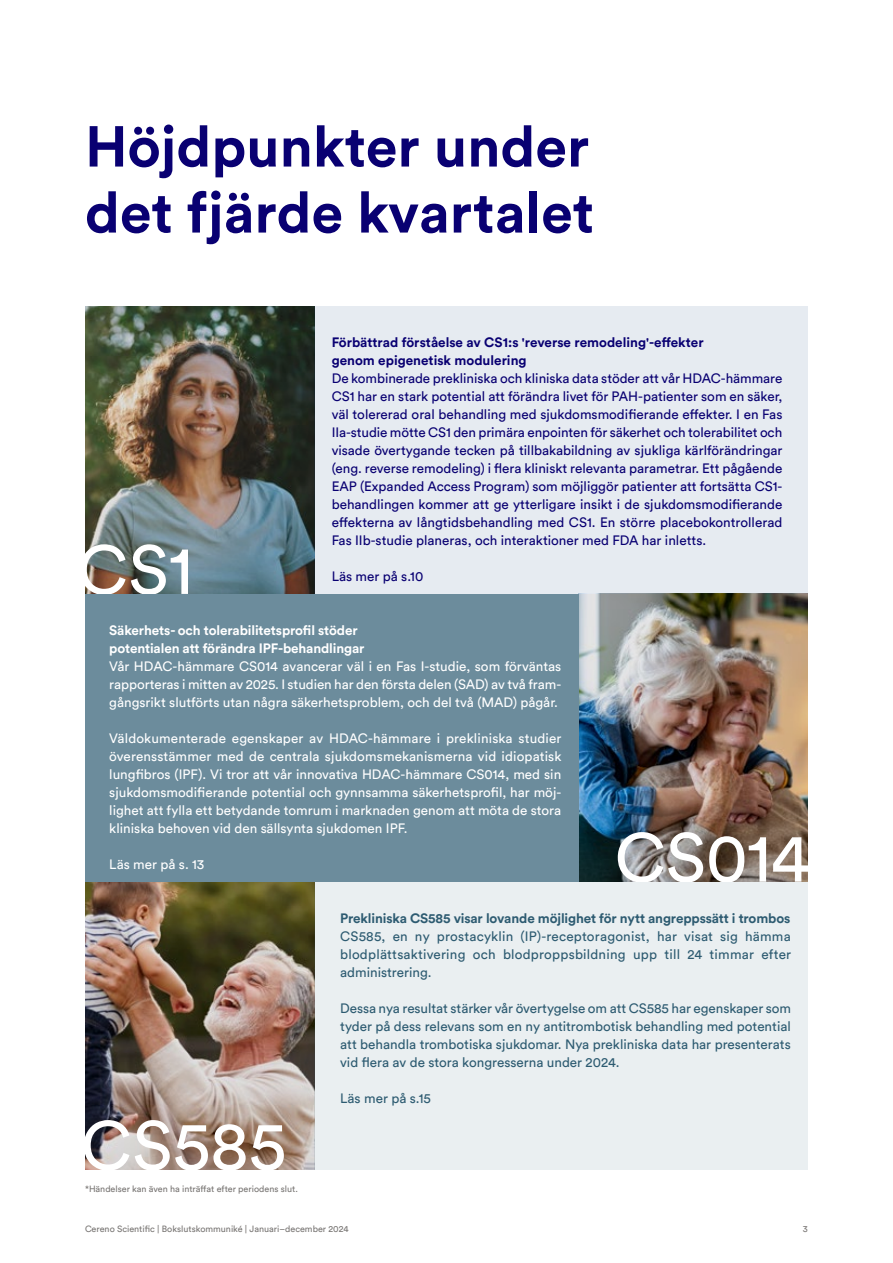
<style>
.page{position:relative;width:893px;height:1263px;background:#fff}
.page>*{position:absolute;margin:0;border:0;box-sizing:border-box;transform-origin:0 0}
.t1{font:68.55px "Circular Std";color:#fff}
.H1_1{font:700 57px/66px "Circular Std";color:#090072}
.t2{font:13.5px/18px "Circular Std";color:#090072;text-align:justify}
.t3{font:13.5px/18px "Circular Std";color:#fff;text-align:justify}
.t4{font:13.5px/18px "Circular Std";color:#2d5b71;text-align:justify}
.t5{font:700 13.5px/18px "Circular Std";color:#090072}
.t6{font:700 13.5px/18px "Circular Std";letter-spacing:-.01em;color:#fff}
.t7{font:700 13.5px "Circular Std";letter-spacing:-.01em;color:#2d5b71}
.Fotnot{font:9px "Circular Std";color:#787573}
</style>
<div class="page">
<img style="left:85px;top:306px;width:230px;height:288px">
<img style="left:578px;top:594px;width:230px;height:288px">
<img style="left:85px;top:882px;width:230px;height:287px">
<div style="left:315px;top:306px;width:493px;height:288px;background:#e6ebf1"></div>
<div style="left:85px;top:594px;width:493px;height:288px;background:#6c8c9c"></div>
<div style="left:315px;top:882px;width:493px;height:287px;background:#eaeff1"></div>
<p class="H1_1" style="left:85px;top:112px;width:510px">Höjdpunkter under det fjärde kvartalet</p>
<p class="t1" style="left:77px;top:528px;width:118px">CS1</p>
<h3 class="t5" style="left:332px;top:333px;width:373px">Förbättrad förståelse av CS1:s 'reverse remodeling'-effekter genom epigenetisk modulering</h3>
<p class="t2" style="left:332px;top:369px;width:452px">De kombinerade prekliniska och kliniska data stöder att vår HDAC-hämmare CS1 har en stark potential att förändra livet för PAH-patienter som en säker, väl tolererad oral behandling med sjukdomsmodifierande effekter. I en Fas IIa-studie mötte CS1 den primära enpointen för säkerhet och tolerabilitet och visade övertygande tecken på tillbakabildning av sjukliga kärlförändringar (eng. reverse remodeling) i flera kliniskt relevanta parametrar. Ett pågående EAP (Expanded Access Program) som möjliggör patienter att fortsätta CS1- behandlingen kommer att ge ytterligare insikt i de sjukdomsmodifierande effekterna av långtidsbehandling med CS1. En större placebokontrollerad Fas IIb-studie planeras, och interaktioner med FDA har inletts.</p>
<p class="t2" style="left:332px;top:567px;width:93px">Läs mer på s.10</p>
<h3 class="t6" style="left:109px;top:621px;width:257px">Säkerhets- och tolerabilitetsprofil stöder potentialen att förändra IPF-behandlingar</h3>
<p class="t3" style="left:109px;top:657px;width:454px">Vår HDAC-hämmare CS014 avancerar väl i en Fas I-studie, som förväntas rapporteras i mitten av 2025. I studien har den första delen (SAD) av två fram&shy;gångsrikt slutförts utan några säkerhetsproblem, och del två (MAD) pågår.</p>
<p class="t3" style="left:109px;top:729px;width:454px">Väldokumenterade egenskaper av HDAC-hämmare i prekliniska studier överensstämmer med de centrala sjukdomsmekanismerna vid idiopatisk lungfibros (IPF). Vi tror att vår innovativa HDAC-hämmare CS014, med sin sjukdomsmodifierande potential och gynnsamma säkerhetsprofil, har möj&shy;lighet att fylla ett betydande tomrum i marknaden genom att möta de stora kliniska behoven vid den sällsynta sjukdomen IPF.</p>
<p class="t3" style="left:109px;top:855px;width:97px">Läs mer på s. 13</p>
<p class="t1" style="left:615px;top:816px;width:197px">CS014</p>
<h3 class="t7" style="left:340px;top:909px;width:452px">Prekliniska CS585 visar lovande möjlighet för nytt angreppssätt i trombos</h3>
<p class="t4" style="left:340px;top:927px;width:452px">CS585, en ny prostacyklin (IP)-receptoragonist, har visat sig hämma blodplättsaktivering och blodproppsbildning upp till 24 timmar efter administrering.</p>
<p class="t4" style="left:340px;top:999px;width:452px">Dessa nya resultat stärker vår övertygelse om att CS585 har egenskaper som tyder på dess relevans som en ny antitrombotisk behandling med potential att behandla trombotiska sjukdomar. Nya prekliniska data har presenterats vid flera av de stora kongresserna under 2024.</p>
<p class="t4" style="left:340px;top:1089px;width:92px">Läs mer på s.15</p>
<p class="t1" style="left:81px;top:1104px;width:207px">CS585</p>
<p class="Fotnot" style="left:85px;top:1183px;width:214px">*Händelser kan även ha inträffat efter periodens slut.</p>
<p class="Fotnot" style="left:85px;top:1223px;width:265px">Cereno Scientific | Bokslutskommuniké | Januari–december 2024</p>
<p class="Fotnot" style="left:803px;top:1223px;width:6px">3</p>
</div>
